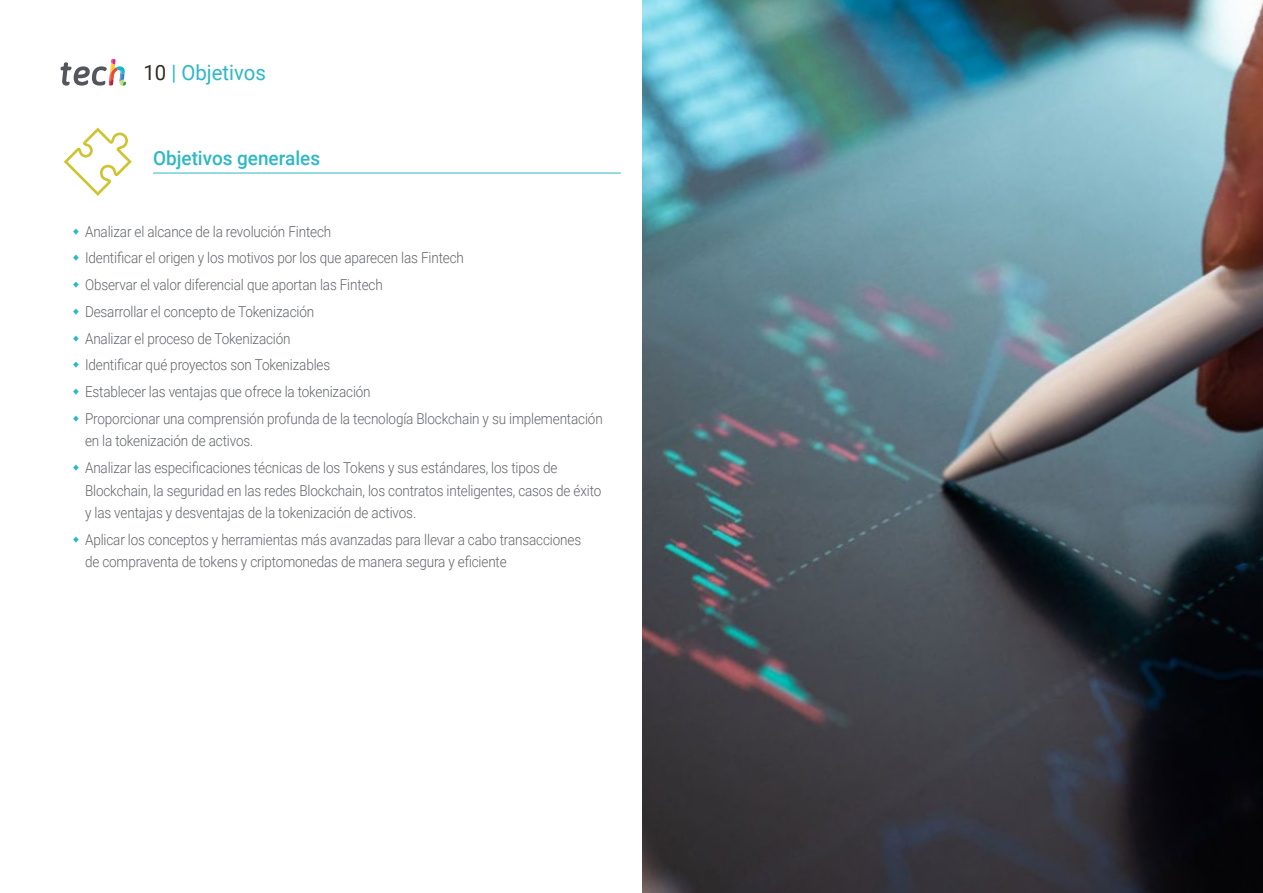
<style>
.page{position:relative;width:1263px;height:893px;background:#fff}
.page>*{position:absolute;margin:0;border:0;box-sizing:border-box;transform-origin:0 0}
.t1{font:21px "Roboto";color:#2db8c5}
.t2{font:500 19.5px "Roboto";color:#2db8c5}
.t3{font:300 15px/26.7px "Roboto";letter-spacing:-.01em;color:#61646a;scale:.9 1}
.s1{color:#312e20}
</style>
<div class="page">
<svg style="left:64px;top:128px;width:68px;height:68px"></svg>
<img style="left:642px;top:0;width:621px;height:893px">
<svg style="left:61px;top:59px;width:65px;height:27px"></svg>
<hr style="left:153px;top:173px;width:468px;height:1px;background:#2db8c5">
<h1 class="t1" style="left:144px;top:57px;width:124px"><span class="s1">10</span> | Objetivos</h1>
<h2 class="t2" style="left:153px;top:144px;width:169px">Objetivos generales</h2>
<p class="t3" style="left:85px;top:217px;width:577px">Analizar el alcance de la revolución Fintech<br>Identificar el origen y los motivos por los que aparecen las Fintech<br>Observar el valor diferencial que aportan las Fintech<br>Desarrollar el concepto de Tokenización<br>Analizar el proceso de Tokenización<br>Identificar qué proyectos son Tokenizables<br>Establecer las ventajas que ofrece la tokenización<br>Proporcionar una comprensión profunda de la tecnología Blockchain y su implementación</p>
<p class="t3" style="left:85px;top:427px;width:526px">en la tokenización de activos.<br>Analizar las especificaciones técnicas de los Tokens y sus estándares, los tipos de</p>
<p class="t3" style="left:85px;top:478px;width:575px;line-height:22.5px">Blockchain, la seguridad en las redes Blockchain, los contratos inteligentes, casos de éxito y las ventajas y desventajas de la tokenización de activos.</p>
<p class="t3" style="left:85px;top:528px;width:553px;line-height:22.5px">Aplicar los conceptos y herramientas más avanzadas para llevar a cabo transacciones de compraventa de tokens y criptomonedas de manera segura y eficiente</p>
</div>
